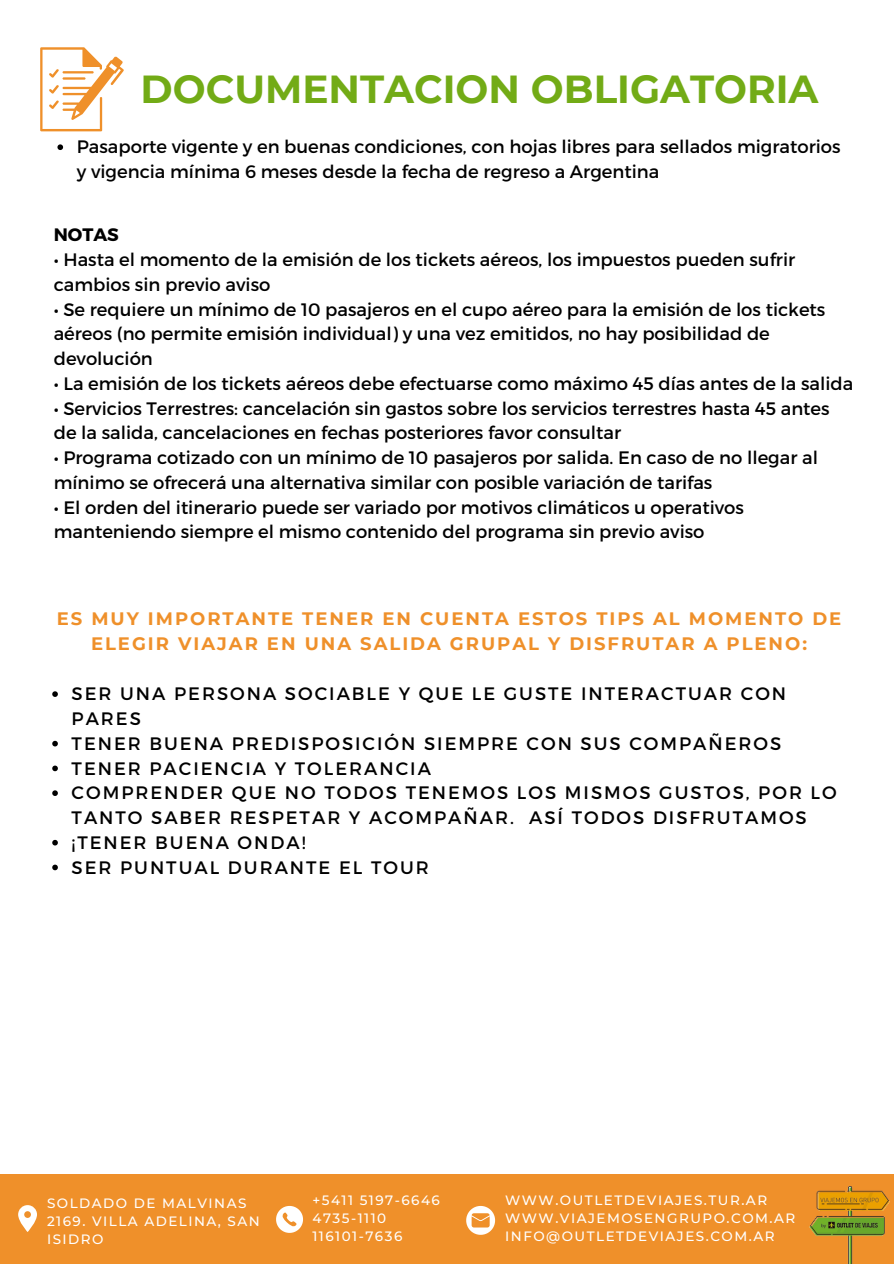
<style>
.page{position:relative;width:894px;height:1264px;background:#fff}
.page>*{position:absolute;margin:0;border:0;box-sizing:border-box;transform-origin:0 0}
.t1{font:700 39px "Montserrat";color:#72ab16}
.t2{font:18px/24.8px "Montserrat";color:#000}
.t3{font:18px/24.8px "Montserrat";letter-spacing:.11em;color:#000}
.t4{font:700 18px/24.8px "Montserrat";letter-spacing:.11em;color:#ef902a;text-align:center}
.t5{font:700 18px "Montserrat";color:#000}
.t6{font:500 13.5px/18px "Montserrat";letter-spacing:.11em;color:#fff}
</style>
<div class="page">
<div style="left:0;top:1174px;width:893px;height:89px;background:#ef902a"></div>
<svg style="left:18px;top:1205px;width:19px;height:26px"></svg>
<svg style="left:276px;top:1205px;width:27px;height:27px"></svg>
<svg style="left:466px;top:1205px;width:29px;height:29px"></svg>
<img style="left:809px;top:1186px;width:81px;height:77px">
<svg style="left:52px;top:691px;width:6px;height:6px"></svg>
<svg style="left:52px;top:740px;width:6px;height:6px"></svg>
<svg style="left:52px;top:765px;width:6px;height:6px"></svg>
<svg style="left:52px;top:790px;width:6px;height:6px"></svg>
<svg style="left:52px;top:839px;width:6px;height:6px"></svg>
<svg style="left:52px;top:864px;width:6px;height:6px"></svg>
<svg style="left:57px;top:144px;width:6px;height:6px"></svg>
<svg style="left:40px;top:47px;width:84px;height:84px"></svg>
<p class="t1" style="left:140px;top:65px;width:679px">DOCUMENTACION OBLIGATORIA</p>
<p class="t2" style="left:77px;top:134px;width:765px">Pasaporte vigente y en buenas condiciones, con hojas libres para sellados migratorios y vigencia mínima 6 meses desde la fecha de regreso a Argentina</p>
<p class="t5" style="left:54px;top:223px;width:67px">NOTAS</p>
<p class="t2" style="left:54px;top:246px;width:742px">• Hasta el momento de la emisión de los tickets aéreos, los impuestos pueden sufrir cambios sin previo aviso</p>
<p class="t2" style="left:54px;top:296px;width:773px">• Se requiere un mínimo de 10 pasajeros en el cupo aéreo para la emisión de los tickets aéreos (no permite emisión individual) y una vez emitidos, no hay posibilidad de devolución</p>
<p class="t2" style="left:54px;top:370px;width:801px">• La emisión de los tickets aéreos debe efectuarse como máximo 45 días antes de la salida</p>
<p class="t2" style="left:54px;top:395px;width:777px">• Servicios Terrestres: cancelación sin gastos sobre los servicios terrestres hasta 45 antes de la salida, cancelaciones en fechas posteriores favor consultar</p>
<p class="t2" style="left:54px;top:444px;width:765px">• Programa cotizado con un mínimo de 10 pasajeros por salida. En caso de no llegar al mínimo se ofrecerá una alternativa similar con posible variación de tarifas</p>
<p class="t2" style="left:54px;top:494px;width:691px">• El orden del itinerario puede ser variado por motivos climáticos u operativos manteniendo siempre el mismo contenido del programa sin previo aviso</p>
<h2 class="t4" style="left:57px;top:606px;width:786px">ES MUY IMPORTANTE TENER EN CUENTA ESTOS TIPS AL MOMENTO DE<br>ELEGIR VIAJAR EN UNA SALIDA GRUPAL Y DISFRUTAR A PLENO:</h2>
<p class="t3" style="left:72px;top:680px;width:716px">SER UNA PERSONA SOCIABLE Y QUE LE GUSTE INTERACTUAR CON<br>PARES</p>
<p class="t3" style="left:72px;top:730px;width:711px">TENER BUENA PREDISPOSICIÓN SIEMPRE CON SUS COMPAÑEROS</p>
<p class="t3" style="left:72px;top:755px;width:361px">TENER PACIENCIA Y TOLERANCIA</p>
<p class="t3" style="left:72px;top:779px;width:766px">COMPRENDER QUE NO TODOS TENEMOS LOS MISMOS GUSTOS, POR LO<br>TANTO SABER RESPETAR Y ACOMPAÑAR. ASÍ TODOS DISFRUTAMOS</p>
<p class="t3" style="left:72px;top:829px;width:235px">¡TENER BUENA ONDA!</p>
<p class="t3" style="left:72px;top:854px;width:358px">SER PUNTUAL DURANTE EL TOUR</p>
<p class="t6" style="left:47px;top:1194px;width:214px">SOLDADO DE MALVINAS<br>2169. VILLA ADELINA, SAN<br>ISIDRO</p>
<p class="t6" style="left:312px;top:1191px;width:129px">+5411 5197-6646</p>
<p class="t6" style="left:312px;top:1209px;width:75px">4735-1110</p>
<p class="t6" style="left:312px;top:1227px;width:91px">116101-7636</p>
<p class="t6" style="left:505px;top:1191px;width:263px">WWW.OUTLETDEVIAJES.TUR.AR</p>
<h1 class="t6" style="left:505px;top:1209px;width:291px">WWW.VIAJEMOSENGRUPO.COM.AR</h1>
<p class="t6" style="left:505px;top:1227px;width:271px">INFO@OUTLETDEVIAJES.COM.AR</p>
</div>
